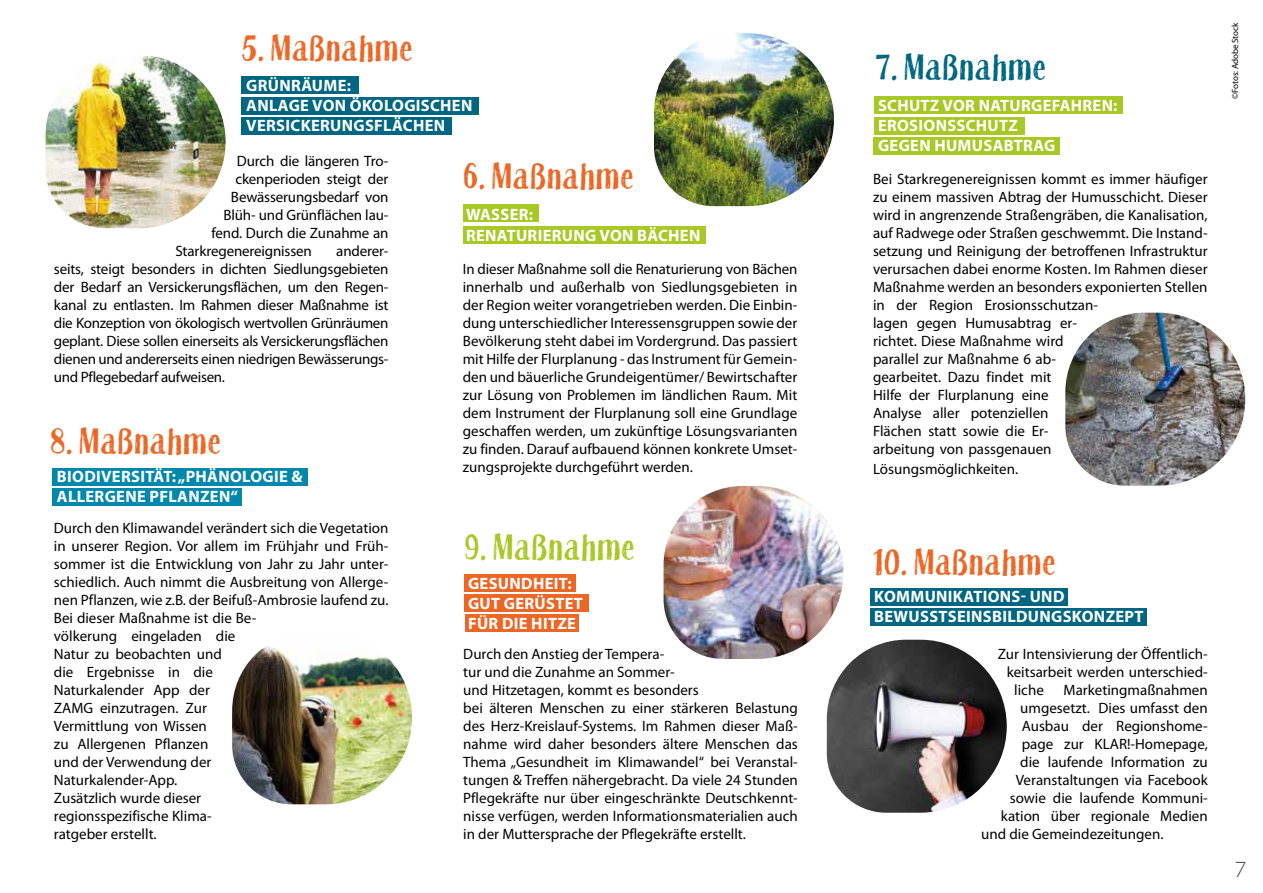
<style>
.page{position:relative;width:1263px;height:893px;background:#fff}
.page>*{position:absolute;margin:0;border:0;box-sizing:border-box;transform-origin:0 0}
.t1{font:37.35px "True Sketch";letter-spacing:.03em;color:#ec6725}
.t2{font:37.35px "True Sketch";letter-spacing:.03em;color:#006682}
.t3{font:37.35px "True Sketch";letter-spacing:.03em;color:#a7c825}
.t4{font:300 21px "Fresco Sans Pro";color:#484749}
.t5{font:700 16.5px/20.2px "Myriad Pro";letter-spacing:.02em;color:#fff}
.t6{font:15px/18px "Myriad Pro";color:#000}
.t7{font:9px "Myriad Pro";letter-spacing:-.01em;color:#000}
</style>
<div class="page">
<div style="left:241px;top:76px;width:117px;height:18px;background:#006682"></div>
<div style="left:241px;top:97px;width:238px;height:17px;background:#006682"></div>
<div style="left:241px;top:117px;width:210px;height:18px;background:#006682"></div>
<img style="left:46px;top:56px;width:180px;height:172px">
<div style="left:871px;top:588px;width:197px;height:18px;background:#006682"></div>
<div style="left:871px;top:608px;width:276px;height:18px;background:#006682"></div>
<div style="left:463px;top:204px;width:76px;height:18px;background:#a7c825"></div>
<div style="left:463px;top:226px;width:242px;height:18px;background:#a7c825"></div>
<img style="left:654px;top:33px;width:180px;height:173px">
<div style="left:874px;top:96px;width:248px;height:18px;background:#a7c825"></div>
<div style="left:874px;top:117px;width:151px;height:18px;background:#a7c825"></div>
<div style="left:874px;top:137px;width:186px;height:18px;background:#a7c825"></div>
<img style="left:1065px;top:313px;width:180px;height:173px">
<div style="left:52px;top:468px;width:256px;height:18px;background:#0088ac"></div>
<div style="left:52px;top:488px;width:190px;height:18px;background:#0088ac"></div>
<img style="left:232px;top:646px;width:180px;height:158px">
<div style="left:464px;top:574px;width:112px;height:18px;background:#ec6725"></div>
<div style="left:464px;top:594px;width:124px;height:18px;background:#ec6725"></div>
<div style="left:464px;top:614px;width:114px;height:18px;background:#ec6725"></div>
<img style="left:663px;top:486px;width:180px;height:173px">
<img style="left:827px;top:640px;width:180px;height:173px">
<h1 class="t1" style="left:242px;top:26px;width:172px">5. Maßnahme</h1>
<p class="t5" style="left:246px;top:75px;width:228px">GRÜNRÄUME:<br>ANLAGE VON ÖKOLOGISCHEN<br>VERSICKERUNGSFLÄCHEN</p>
<p class="t6" style="left:237px;top:152px;width:153px">Durch die längeren Tro-</p>
<p class="t6" style="left:235px;top:170px;width:154px">ckenperioden steigt der</p>
<p class="t6" style="left:231px;top:188px;width:159px">Bewässerungsbedarf von</p>
<p class="t6" style="left:223px;top:206px;width:167px">Blüh- und Grünflächen lau-</p>
<p class="t6" style="left:211px;top:224px;width:178px">fend. Durch die Zunahme an</p>
<p class="t6" style="left:175px;top:242px;width:138px">Starkregenereignissen</p>
<p class="t6" style="left:54px;top:242px;width:336px;text-align:justify;text-indent:282px">anderer&shy;seits, steigt besonders in dichten Siedlungsgebieten der Bedarf an Versickerungsflächen, um den Regen&shy;kanal zu entlasten. Im Rahmen dieser Maßnahme ist die Konzeption von ökologisch wertvollen Grünräumen geplant. Diese sollen einerseits als Versickerungsflächen dienen und andererseits einen niedrigen Bewässerungs&shy;und Pflegebedarf aufweisen.</p>
<h1 class="t1" style="left:51px;top:420px;width:172px">8. Maßnahme</h1>
<p class="t5" style="left:57px;top:465px;width:247px">BIODIVERSITÄT: „PHÄNOLOGIE &amp;<br>ALLERGENE PFLANZEN“</p>
<p class="t6" style="left:54px;top:519px;width:336px">Durch den Klimawandel verändert sich die Vegetation in unserer Region. Vor allem im Frühjahr und Früh&shy;sommer ist die Entwicklung von Jahr zu Jahr unter&shy;schiedlich. Auch nimmt die Ausbreitung von Allerge&shy;nen Pflanzen, wie z.B. der Beifuß-Ambrosie laufend zu.<br>Bei dieser Maßnahme ist die Be-<br>völkerung eingeladen die<br>Natur zu beobachten und<br>die Ergebnisse in die<br>Naturkalender App der<br>ZAMG einzutragen. Zur<br>Vermittlung von Wissen<br>zu Allergenen Pflanzen<br>und der Verwendung der<br>Naturkalender-App.<br>Zusätzlich wurde dieser<br>regionsspezifische Klima-<br>ratgeber erstellt.</p>
<h1 class="t1" style="left:463px;top:154px;width:171px">6. Maßnahme</h1>
<p class="t5" style="left:466px;top:204px;width:236px">WASSER:<br>RENATURIERUNG VON BÄCHEN</p>
<p class="t6" style="left:463px;top:260px;width:336px;text-align:justify">In dieser Maßnahme soll die Renaturierung von Bächen innerhalb und außerhalb von Siedlungsgebieten in der Region weiter vorangetrieben werden. Die Einbin&shy;dung unterschiedlicher Interessensgruppen sowie der Bevölkerung steht dabei im Vordergrund. Das passiert mit Hilfe der Flurplanung - das Instrument für Gemein&shy;den und bäuerliche Grundeigentümer/ Bewirtschafter zur Lösung von Problemen im ländlichen Raum. Mit dem Instrument der Flurplanung soll eine Grundlage geschaffen werden, um zukünftige Lösungsvarianten zu finden. Darauf aufbauend können konkrete Umset&shy;zungsprojekte durchgeführt werden.</p>
<h1 class="t3" style="left:465px;top:526px;width:171px">9. Maßnahme</h1>
<p class="t5" style="left:468px;top:572px;width:116px">GESUNDHEIT:<br>GUT GERÜSTET<br>FÜR DIE HITZE</p>
<p class="t6" style="left:463px;top:644px;width:336px">Durch den Anstieg der Tempera-<br>tur und die Zunahme an Sommer-<br>und Hitzetagen, kommt es besonders<br>bei älteren Menschen zu einer stärkeren Belastung des Herz-Kreislauf-Systems. Im Rahmen dieser Maß&shy;nahme wird daher besonders ältere Menschen das Thema „Gesundheit im Klimawandel“ bei Veranstal&shy;tungen &amp; Treffen nähergebracht. Da viele 24 Stunden Pflegekräfte nur über eingeschränkte Deutschkennt&shy;nisse verfügen, werden Informationsmaterialien auch in der Muttersprache der Pflegekräfte erstellt.</p>
<h1 class="t2" style="left:875px;top:45px;width:172px">7. Maßnahme</h1>
<p class="t5" style="left:878px;top:94px;width:241px">SCHUTZ VOR NATURGEFAHREN:<br>EROSIONSSCHUTZ<br>GEGEN HUMUSABTRAG</p>
<p class="t6" style="left:873px;top:170px;width:336px">Bei Starkregenereignissen kommt es immer häufiger zu einem massiven Abtrag der Humusschicht. Dieser wird in angrenzende Straßengräben, die Kanalisation, auf Radwege oder Straßen geschwemmt. Die Instand&shy;setzung und Reinigung der betroffenen Infrastruktur verursachen dabei enorme Kosten. Im Rahmen dieser Maßnahme werden an besonders exponierten Stellen in der Region Erosionsschutzan-<br>lagen gegen Humusabtrag er-<br>richtet. Diese Maßnahme wird<br>parallel zur Maßnahme 6 ab-<br>gearbeitet. Dazu findet mit<br>Hilfe der Flurplanung eine<br>Analyse aller potenziellen<br>Flächen statt sowie die Er-<br>arbeitung von passgenauen</p>
<p class="t6" style="left:873px;top:459px;width:147px">Lösungsmöglichkeiten.</p>
<p class="t7" style="left:1230px;top:99px;width:78px;rotate:-90deg">©Fotos: Adobe Stock</p>
<h1 class="t1" style="left:873px;top:540px;width:184px">10. Maßnahme</h1>
<p class="t5" style="left:874px;top:586px;width:271px">KOMMUNIKATIONS- UND<br>BEWUSSTSEINSBILDUNGSKONZEPT</p>
<p class="t6" style="left:998px;top:644px;width:211px">Zur Intensivierung der Öffentlich-</p>
<p class="t6" style="left:1007px;top:662px;width:203px">keitsarbeit werden unterschied-</p>
<p class="t6" style="left:1014px;top:680px;width:31px">liche</p>
<p class="t6" style="left:1063px;top:680px;width:146px">Marketingmaßnahmen</p>
<p class="t6" style="left:1020px;top:698px;width:189px">umgesetzt. Dies umfasst den</p>
<p class="t6" style="left:1022px;top:716px;width:187px">Ausbau der Regionshome-</p>
<p class="t6" style="left:1022px;top:734px;width:187px">page zur KLAR!-Homepage,</p>
<p class="t6" style="left:1020px;top:752px;width:189px">die laufende Information zu</p>
<p class="t6" style="left:1016px;top:770px;width:193px">Veranstaltungen via Facebook</p>
<p class="t6" style="left:1010px;top:788px;width:199px">sowie die laufende Kommuni-</p>
<p class="t6" style="left:1001px;top:806px;width:208px">kation über regionale Medien</p>
<p class="t6" style="left:981px;top:824px;width:184px">und die Gemeindezeitungen.</p>
<h2 class="t4" style="left:1234px;top:856px;width:14px">7</h2>
</div>
